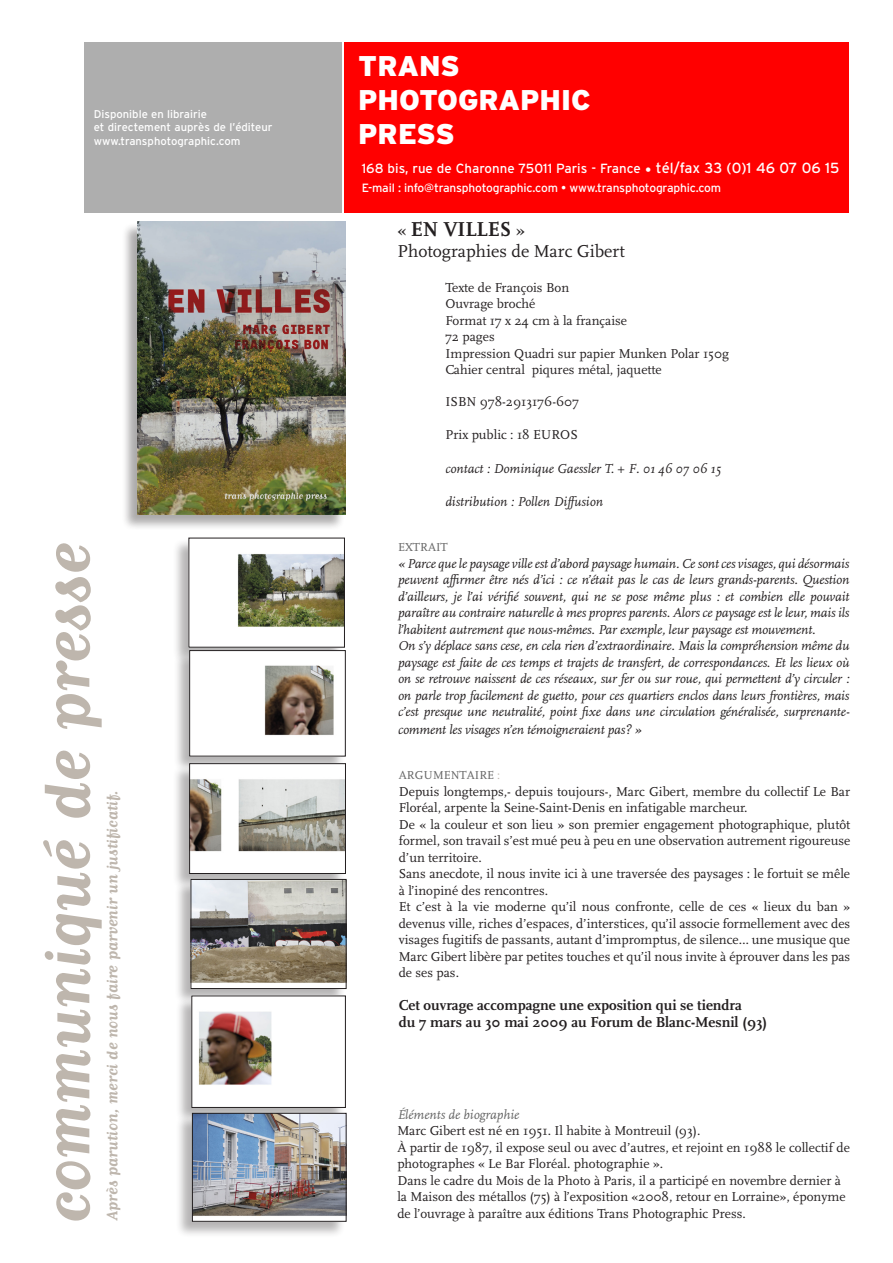
<style>
.page{position:relative;width:893px;height:1263px;background:#fff}
.page>*{position:absolute;margin:0;border:0;box-sizing:border-box;transform-origin:0 0}
.t1{font:700 75.45px "Matrix Script";color:#beb6ad}
.Normal_e{font:900 28.5px "Interstate";color:#fff}
.t2{font:700 21px "Scala";color:#231f20}
.t3{font:700 18px "Matrix Script";color:#beb6ad}
.t4{font:18px "Scala";color:#231f20}
.t5{font:700 15px "Scala";color:#231f20}
.t6{font:13.5px/16.5px "Scala";color:#231f20}
.t7{font:italic 13.5px/16.5px "Scala";letter-spacing:-.01em;color:#231f20;text-align:justify}
.t8{font:italic 13.5px "Scala";color:#646464}
.Normal_e-2{font:13.35px "Interstate";color:#fff}
.Normal_e-3{font:12px "Interstate";letter-spacing:-.015em;color:#fff}
.t9{font:12px "Scala Caps";color:#646464}
.Normal_e-4{font:11.25px "Interstate";color:#fff}
.s1{font-size:14.55px}
.s2{font-weight:400;font-size:18px}
.s3{color:#beb6ad}
</style>
<div class="page">
<div style="left:344px;top:43px;width:505px;height:170px;background:#f00"></div>
<div style="left:121px;top:221px;width:224px;height:310px;background:#231f20;opacity:.33"></div>
<img style="left:138px;top:221px;width:208px;height:293px">
<div style="left:84px;top:43px;width:258px;height:170px;background:#aeaeae"></div>
<div style="left:172px;top:538px;width:172px;height:126px;background:#231f20;opacity:.33"></div>
<img style="left:191px;top:540px;width:152px;height:105px">
<div style="left:173px;top:651px;width:172px;height:122px;background:#231f20;opacity:.33"></div>
<img style="left:191px;top:652px;width:150px;height:102px">
<div style="left:189px;top:650px;width:156px;height:106px;border:1px solid #231f20"></div>
<div style="left:173px;top:764px;width:172px;height:127px;background:#231f20;opacity:.33"></div>
<img style="left:191px;top:765px;width:153px;height:107px">
<div style="left:189px;top:763px;width:157px;height:111px;border:1px solid #231f20"></div>
<div style="left:174px;top:879px;width:172px;height:126px;background:#231f20;opacity:.33"></div>
<img style="left:193px;top:881px;width:151px;height:106px">
<div style="left:191px;top:879px;width:155px;height:110px;border:1px solid #231f20"></div>
<div style="left:175px;top:996px;width:170px;height:128px;background:#231f20;opacity:.33"></div>
<img style="left:194px;top:998px;width:150px;height:108px">
<div style="left:192px;top:996px;width:154px;height:112px;border:1px solid #231f20"></div>
<div style="left:175px;top:1113px;width:171px;height:125px;background:#231f20;opacity:.33"></div>
<img style="left:194px;top:1115px;width:150px;height:104px">
<div style="left:192px;top:1113px;width:154px;height:108px;border:1px solid #231f20"></div>
<p class="Normal_e-4" style="left:94px;top:107px;width:115px">Disponible en librairie</p>
<p class="Normal_e-4" style="left:94px;top:121px;width:180px">et directement auprès de l’éditeur</p>
<p class="Normal_e-4" style="left:94px;top:134px;width:148px">www.transphotographic.com</p>
<p class="t1" style="left:30px;top:1224px;width:682px;rotate:-90deg">communiqué de presse</p>
<p class="t3" style="left:103px;top:1220px;width:432px;rotate:-90deg">Après parution, merci de nous faire parvenir un justificatif.</p>
<p class="Normal_e" style="left:358px;top:49px;width:103px">TRANS</p>
<p class="Normal_e" style="left:358px;top:83px;width:234px">PHOTOGRAPHIC</p>
<p class="Normal_e" style="left:358px;top:118px;width:98px">PRESS</p>
<p class="Normal_e-2" style="left:362px;top:161px;width:479px">168 bis, rue de Charonne 75011 Paris - France <span class="s1">• tél/fax 33 (0)1 46 07 06 15</span></p>
<p class="Normal_e-3" style="left:362px;top:181px;width:361px">E-mail : info@transphotographic.com • www.transphotographic.com</p>
<p class="t2" style="left:397px;top:217px;width:129px"><span class="s2">«</span> en villeS <span class="s2">»</span></p>
<p class="t4" style="left:397px;top:242px;width:229px">Photographies de Marc Gibert</p>
<p class="t6" style="left:445px;top:279px;width:125px">Texte de François Bon</p>
<p class="t6" style="left:445px;top:296px;width:92px">Ouvrage broché</p>
<p class="t6" style="left:445px;top:312px;width:183px">Format 17 x 24 cm à la française</p>
<p class="t6" style="left:445px;top:329px;width:51px">72 pages</p>
<p class="t6" style="left:445px;top:345px;width:285px">Impression Quadri sur papier Munken Polar 150g</p>
<p class="t6" style="left:445px;top:362px;width:218px">Cahier central piqures métal, jaquette</p>
<p class="t6" style="left:445px;top:393px;width:135px">ISBN 978-2913176-607</p>
<p class="t6" style="left:445px;top:426px;width:134px">Prix public : 18 EUROS</p>
<p class="t7" style="left:445px;top:461px;width:277px">contact : Dominique Gaessler T. + F. 01 46 07 06 15</p>
<p class="t7" style="left:445px;top:494px;width:159px">distribution : Pollen Diffusion</p>
<p class="t9" style="left:398px;top:541px;width:51px">EXTRAIT</p>
<p class="t7" style="left:398px;top:556px;width:453px">« Parce que le paysage ville est d’abord paysage humain. Ce sont ces visages, qui désormais peuvent affirmer être nés d’ici : ce n’était pas le cas de leurs grands-parents. Question d’ailleurs, je l’ai vérifié souvent, qui ne se pose même plus : et combien elle pouvait paraître au contraire naturelle à mes propres parents. Alors ce paysage est le leur, mais ils l’habitent autrement que nous-mêmes. Par exemple, leur paysage est mouvement.</p>
<p class="t7" style="left:398px;top:638px;width:453px">On s’y déplace sans cese, en cela rien d’extraordinaire. Mais la compréhension même du paysage est faite de ces temps et trajets de transfert, de correspondances. Et les lieux où on se retrouve naissent de ces réseaux, sur fer ou sur roue, qui permettent d’y circuler : on parle trop facilement de guetto, pour ces quartiers enclos dans leurs frontières, mais c’est presque une neutralité, point fixe dans une circulation généralisée, surprenante-</p>
<p class="t7" style="left:398px;top:722px;width:245px">comment les visages n’en témoigneraient pas? »</p>
<p class="t9" style="left:399px;top:769px;width:103px">ARGUMENTAIRE <span class="s3">:</span></p>
<p class="t6" style="left:399px;top:783px;width:453px">Depuis longtemps,- depuis toujours-, Marc Gibert, membre du collectif Le Bar<br>Floréal, arpente la Seine-Saint-Denis en infatigable marcheur.</p>
<p class="t6" style="left:399px;top:816px;width:453px;text-align:justify">De « la couleur et son lieu » son premier engagement photographique, plutôt formel, son travail s’est mué peu à peu en une observation autrement rigoureuse d’un territoire.</p>
<p class="t6" style="left:399px;top:866px;width:453px">Sans anecdote, il nous invite ici à une traversée des paysages : le fortuit se mêle à l’inopiné des rencontres.</p>
<p class="t6" style="left:399px;top:899px;width:453px;text-align:justify">Et c’est à la vie moderne qu’il nous confronte, celle de ces « lieux du ban » devenus ville, riches d’espaces, d’interstices, qu’il associe formellement avec des visages fugitifs de passants, autant d’impromptus, de silence… une musique que Marc Gibert libère par petites touches et qu’il nous invite à éprouver dans les pas de ses pas.</p>
<p class="t5" style="left:399px;top:997px;width:345px">Cet ouvrage accompagne une exposition qui se tiendra</p>
<p class="t5" style="left:399px;top:1013px;width:370px">du 7 mars au 30 mai 2009 au Forum de Blanc-Mesnil (93)</p>
<p class="t8" style="left:397px;top:1107px;width:124px">éléments de biographie</p>
<p class="t6" style="left:397px;top:1122px;width:305px">Marc Gibert est né en 1951. Il habite à Montreuil (93).</p>
<p class="t6" style="left:397px;top:1139px;width:454px">à partir de 1987, il expose seul ou avec d’autres, et rejoint en 1988 le collectif de photographes « Le Bar Floréal. photographie ».</p>
<p class="t6" style="left:397px;top:1172px;width:450px">Dans le cadre du Mois de la Photo à Paris, il a participé en novembre dernier à la Maison des métallos (75) à l’exposition «2008, retour en Lorraine», éponyme de l’ouvrage à paraître aux éditions Trans Photographic Press.</p>
</div>
